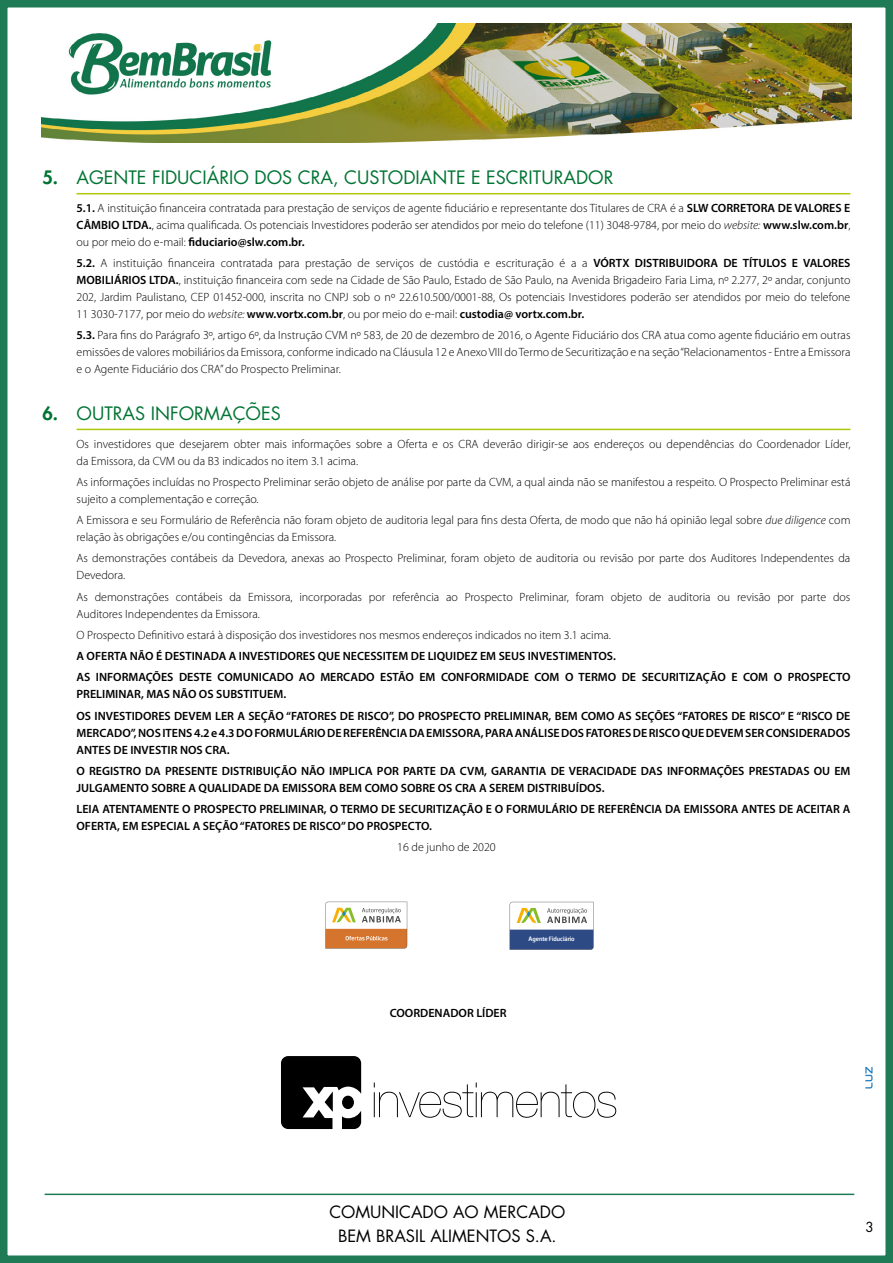
<style>
.page{position:relative;width:893px;height:1263px;background:#fff}
.page>*{position:absolute;margin:0;border:0;box-sizing:border-box;transform-origin:0 0}
.t1{font:18px "Futura";color:#007433}
.t2{font:16.5px/24px "Futura";color:#000;text-align:center}
.t3{font:13.5px "Futura";color:#000}
.t4{font:300 12px/17px "Myriad Pro";color:#000}
.t5{font:600 12px/17px "Myriad Pro";color:#000}
.t6{font:500 6.3px "Dobra W04";color:#fff}
.s1{font-weight:800}
.s2{font-weight:600}
.s3{font-style:italic}
</style>
<div class="page">
<div style="left:0;top:0;width:893px;height:1263px;border:8px solid #1f7b56"></div>
<img style="left:42px;top:24px;width:809px;height:119px">
<hr style="left:45px;top:1193px;width:809px;height:2px;background:#1f7b56">
<hr style="left:77px;top:193px;width:773px;height:1px;background:#afc80d">
<hr style="left:77px;top:429px;width:773px;height:1px;background:#afc80d">
<svg style="left:281px;top:1056px;width:80px;height:73px"></svg>
<div style="left:342px;top:1096px;width:12px;height:13px;background:#000;border-radius:50%"></div>
<svg style="left:374px;top:1082px;width:242px;height:36px"></svg>
<svg style="left:865px;top:1067px;width:7px;height:21px"></svg>
<svg style="left:325px;top:902px;width:82px;height:46px"></svg>
<svg style="left:510px;top:902px;width:84px;height:48px"></svg>
<h1 class="t1" style="left:43px;top:165px;width:572px"><span class="s1">5.</span> AGENTE FIDUCIÁRIO DOS CRA, CUSTODIANTE E ESCRITURADOR</h1>
<p class="t4" style="left:77px;top:200px;width:775px;text-align:justify"><span class="s2">5.1.</span> A instituição financeira contratada para prestação de serviços de agente fiduciário e representante dos Titulares de CRA é a <span class="s2">SLW CORRETORA DE VALORES E CÂMBIO LTDA.</span>, acima qualificada. Os potenciais Investidores poderão ser atendidos por meio do telefone (11) 3048-9784, por meio do <span class="s3">website:</span> <span class="s2">www.slw.com.br</span>, ou por meio do e-mail: <span class="s2">fiduciario@slw.com.br.</span></p>
<p class="t4" style="left:77px;top:255px;width:775px;text-align:justify"><span class="s2">5.2.</span> A instituição financeira contratada para prestação de serviços de custódia e escrituração é a a <span class="s2">VÓRTX DISTRIBUIDORA DE TÍTULOS E VALORES MOBILIÁRIOS LTDA.</span>, instituição financeira com sede na Cidade de São Paulo, Estado de São Paulo, na Avenida Brigadeiro Faria Lima, nº 2.277, 2º andar, conjunto 202, Jardim Paulistano, CEP 01452-000, inscrita no CNPJ sob o nº 22.610.500/0001-88, Os potenciais Investidores poderão ser atendidos por meio do telefone 11 3030-7177, por meio do <span class="s3">website:</span> <span class="s2">www.vortx.com.br</span>, ou por meio do e-mail: <span class="s2">custodia@ vortx.com.br.</span></p>
<p class="t4" style="left:77px;top:327px;width:775px;text-align:justify"><span class="s2">5.3.</span> Para fins do Parágrafo 3º, artigo 6º, da Instrução CVM nº 583, de 20 de dezembro de 2016, o Agente Fiduciário dos CRA atua como agente fiduciário em outras emissões de valores mobiliários da Emissora, conforme indicado na Cláusula 12 e Anexo VIII do Termo de Securitização e na seção “Relacionamentos - Entre a Emissora e o Agente Fiduciário dos CRA” do Prospecto Preliminar.</p>
<h1 class="t1" style="left:43px;top:401px;width:240px"><span class="s1">6.</span> OUTRAS INFORMAÇÕES</h1>
<p class="t4" style="left:77px;top:435px;width:775px">Os investidores que desejarem obter mais informações sobre a Oferta e os CRA deverão dirigir-se aos endereços ou dependências do Coordenador Líder, da Emissora, da CVM ou da B3 indicados no item 3.1 acima.</p>
<p class="t4" style="left:77px;top:474px;width:775px">As informações incluídas no Prospecto Preliminar serão objeto de análise por parte da CVM, a qual ainda não se manifestou a respeito. O Prospecto Preliminar está sujeito a complementação e correção.</p>
<p class="t4" style="left:77px;top:512px;width:775px">A Emissora e seu Formulário de Referência não foram objeto de auditoria legal para fins desta Oferta, de modo que não há opinião legal sobre <span class="s3">due diligence</span> com relação às obrigações e/ou contingências da Emissora.</p>
<p class="t4" style="left:77px;top:550px;width:775px">As demonstrações contábeis da Devedora, anexas ao Prospecto Preliminar, foram objeto de auditoria ou revisão por parte dos Auditores Independentes da<br>Devedora.</p>
<p class="t4" style="left:77px;top:588px;width:775px">As demonstrações contábeis da Emissora, incorporadas por referência ao Prospecto Preliminar, foram objeto de auditoria ou revisão por parte dos<br>Auditores Independentes da Emissora.</p>
<p class="t4" style="left:77px;top:627px;width:536px">O Prospecto Definitivo estará à disposição dos investidores nos mesmos endereços indicados no item 3.1 acima.</p>
<p class="t5" style="left:77px;top:645px;width:775px;line-height:21.3px">A OFERTA NÃO É DESTINADA A INVESTIDORES QUE NECESSITEM DE LIQUIDEZ EM SEUS INVESTIMENTOS.<br>AS INFORMAÇÕES DESTE COMUNICADO AO MERCADO ESTÃO EM CONFORMIDADE COM O TERMO DE SECURITIZAÇÃO E COM O PROSPECTO</p>
<p class="t5" style="left:77px;top:683px;width:775px;line-height:21.3px">PRELIMINAR, MAS NÃO OS SUBSTITUEM.<br>OS INVESTIDORES DEVEM LER A SEÇÃO “FATORES DE RISCO”, DO PROSPECTO PRELIMINAR, BEM COMO AS SEÇÕES “FATORES DE RISCO” E “RISCO DE</p>
<p class="t5" style="left:77px;top:724px;width:775px">MERCADO”, NOS ITENS 4.2 e 4.3 DO FORMULÁRIO DE REFERÊNCIA DA EMISSORA, PARA ANÁLISE DOS FATORES DE RISCO QUE DEVEM SER CONSIDERADOS<br>ANTES DE INVESTIR NOS CRA.</p>
<p class="t5" style="left:77px;top:762px;width:775px">O REGISTRO DA PRESENTE DISTRIBUIÇÃO NÃO IMPLICA POR PARTE DA CVM, GARANTIA DE VERACIDADE DAS INFORMAÇÕES PRESTADAS OU EM<br>JULGAMENTO SOBRE A QUALIDADE DA EMISSORA BEM COMO SOBRE OS CRA A SEREM DISTRIBUÍDOS.</p>
<p class="t5" style="left:77px;top:800px;width:775px">LEIA ATENTAMENTE O PROSPECTO PRELIMINAR, O TERMO DE SECURITIZAÇÃO E O FORMULÁRIO DE REFERÊNCIA DA EMISSORA ANTES DE ACEITAR A<br>OFERTA, EM ESPECIAL A SEÇÃO “FATORES DE RISCO” DO PROSPECTO.</p>
<p class="t4" style="left:397px;top:839px;width:100px">16 de junho de 2020</p>
<p class="t6" style="left:528px;top:935px;width:48px">Agente Fiduciário</p>
<p class="t5" style="left:390px;top:1004px;width:118px">COORDENADOR LÍDER</p>
<h2 class="t2" style="left:329px;top:1200px;width:237px">COMUNICADO AO MERCADO<br>BEM BRASIL ALIMENTOS S.A.</h2>
<p class="t3" style="left:866px;top:1217px;width:10px">3</p>
</div>
